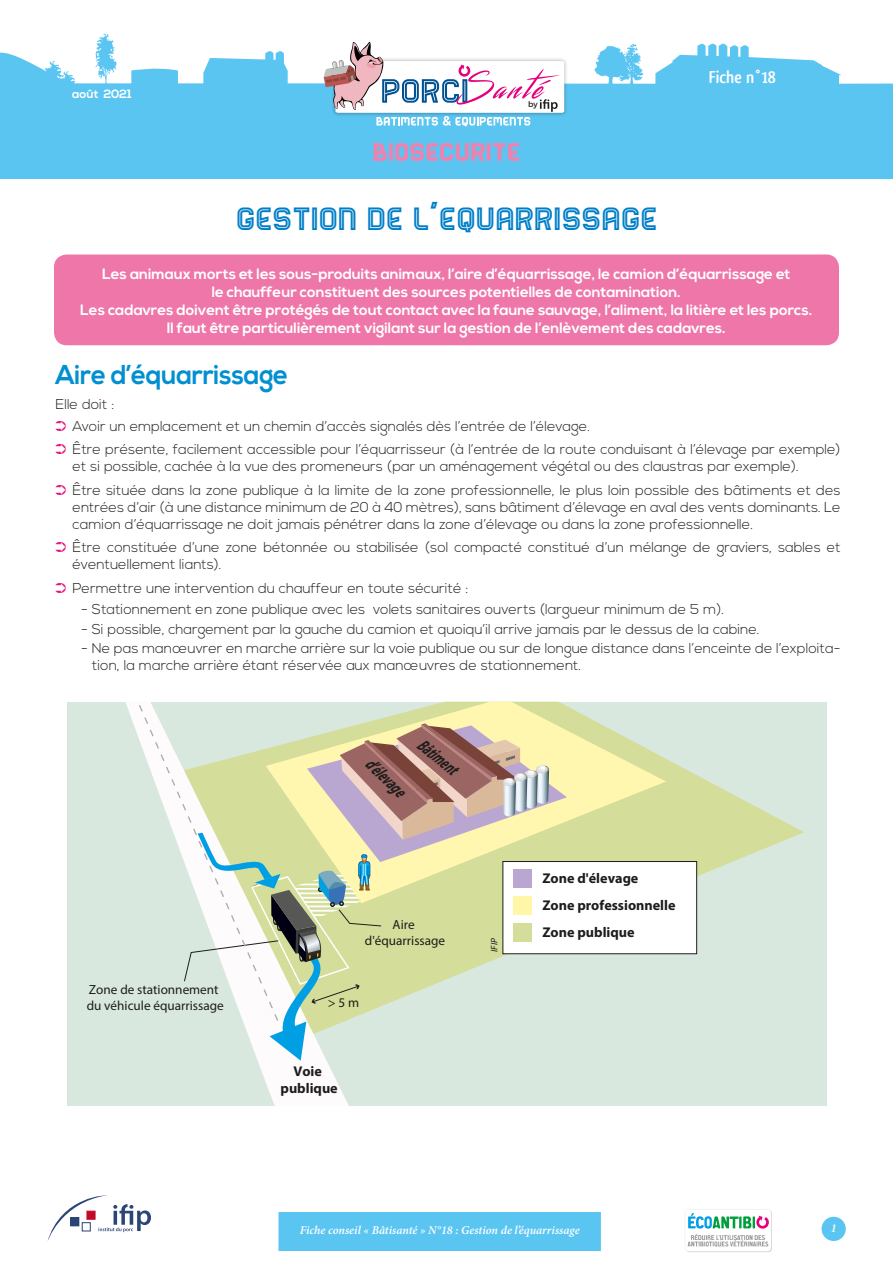
<style>
.page{position:relative;width:893px;height:1263px;background:#fff}
.page>*{position:absolute;margin:0;border:0;box-sizing:border-box;transform-origin:0 0}
.t1{font:37.5px "Bender Inline";color:#007fc8}
.t2{font:30px "Bender Solid";color:#ef82af}
.t3{font:700 27.3px "Nexa";letter-spacing:-.01em;color:#0090d1;scale:.94 1}
.t4{font:700 18px "Qlassik";color:#fff}
.t5{font:italic 700 17.7px "Myriad Pro";color:#1d1d1b;scale:.63 1}
.t6{font:700 15px/18px "Nexa";color:#fff;text-align:center}
.t7{font:300 14.25px/17.1px "Nexa";color:#1d1d1b}
.t8{font:700 14.1px/27px "Myriad Pro";color:#1d1d1b;text-align:center}
.t9{font:13.2px/15.9px "Myriad Pro";color:#1d1d1b;text-align:center}
.t10{font:italic 600 12px "Minion Pro";color:#fff}
.t11{font:700 12px "Nexa";color:#fff}
.t12{font:italic 9.45px "Myriad Pro";color:#1d1d1b}
.t13{font:8.55px "Bender Solid";color:#fff}
.t14{font:7.95px "Montserrat";color:#1d1d1b}
.t15{font:italic condensed 4.05px "Em Power 42";color:#fff;scale:.88 1}
.s1{color:#e7167f}
</style>
<div class="page">
<div style="left:821px;top:1217px;width:25px;height:24px;background:#5bc5f2;border-radius:50%"></div>
<div style="left:278px;top:1212px;width:323px;height:39px;background:#5bc5f2"></div>
<div style="left:686px;top:1210px;width:86px;height:42px;background:#e1e1e1;border-radius:4px"></div>
<svg style="left:685px;top:1209px;width:86px;height:42px;background:#cfe0de"></svg>
<svg style="left:47px;top:1195px;width:104px;height:46px"></svg>
<svg style="left:0;top:33px;width:893px;height:146px;fill:#5bc5f2"></svg>
<img style="left:564px;top:55px;width:6px;height:64px">
<svg style="left:324px;top:41px;width:240px;height:85px"></svg>
<div style="left:54px;top:254px;width:785px;height:91px;background:#ee76a8;border-radius:13px"></div>
<div style="left:67px;top:702px;width:759px;height:404px;background:#d9e8df"></div>
<svg style="left:567px;top:759px;width:237px;height:196px"></svg>
<svg style="left:364px;top:702px;width:302px;height:159px"></svg>
<svg style="left:125px;top:702px;width:224px;height:404px"></svg>
<div style="left:503px;top:861px;width:194px;height:93px;background:#fff"></div>
<div style="left:502px;top:861px;width:195px;height:93px;border:1px solid #1d1d1b"></div>
<svg style="left:184px;top:723px;width:383px;height:338px"></svg>
<svg style="left:132px;top:702px;width:149px;height:325px"></svg>
<div style="left:72px;top:89px;width:99px;height:32px;background:#5bc5f2"></div>
<p class="t11" style="left:72px;top:87px;width:61px">août 2021</p>
<p class="t14" style="left:528px;top:99px;width:11px">by</p>
<h2 class="t2" style="left:373px;top:137px;width:149px">BIOSECURITE</h2>
<h1 class="t1" style="left:236px;top:199px;width:423px">GESTION DE L’EQUARRISSAGE</h1>
<p class="t4" style="left:709px;top:66px;width:69px">Fiche n°18</p>
<p class="t6" style="left:80px;top:265px;width:734px">Les animaux morts et les sous-produits animaux, l’aire d’équarrissage, le camion d’équarrissage et<br>le chauffeur constituent des sources potentielles de contamination.<br>Les cadavres doivent être protégés de tout contact avec la faune sauvage, l’aliment, la litière et les porcs.<br>Il faut être particulièrement vigilant sur la gestion de l’enlèvement des cadavres.</p>
<p class="t15" style="left:367px;top:273px;width:21px;rotate:-18deg">Mouchoires</p>
<p class="t13" style="left:334px;top:285px;width:254px">DES TROUBES RESPIRATOIRES MAITRISES POUR DES PORCS EN BONNE SANTE</p>
<h3 class="t3" style="left:56px;top:358px;width:249px">Aire d’équarrissage</h3>
<p class="t7" style="left:56px;top:394px;width:536px;line-height:21.3px">Elle doit :<br><span class="s1">➲</span> Avoir un emplacement et un chemin d’accès signalés dès l’entrée de l’élevage.</p>
<p class="t7" style="left:73px;top:441px;width:769px;text-indent:-17px"><span class="s1">➲</span> Être présente, facilement accessible pour l’équarrisseur (à l’entrée de la route conduisant à l’élevage par exemple) et si possible, cachée à la vue des promeneurs (par un aménagement végétal ou des claustras par exemple).</p>
<p class="t7" style="left:73px;top:482px;width:769px;text-align:justify;text-indent:-17px"><span class="s1">➲</span> Être située dans la zone publique à la limite de la zone professionnelle, le plus loin possible des bâtiments et des entrées d’air (à une distance minimum de 20 à 40 mètres), sans bâtiment d’élevage en aval des vents dominants. Le camion d’équarrissage ne doit jamais pénétrer dans la zone d’élevage ou dans la zone professionnelle.</p>
<p class="t7" style="left:73px;top:540px;width:769px;text-indent:-17px"><span class="s1">➲</span> Être constituée d’une zone bétonnée ou stabilisée (sol compacté constitué d’un mélange de graviers, sables et éventuellement liants).</p>
<p class="t7" style="left:56px;top:580px;width:414px"><span class="s1">➲</span> Permettre une intervention du chauffeur en toute sécurité :</p>
<p class="t7" style="left:81px;top:601px;width:644px">- Stationnement en zone publique avec les volets sanitaires ouverts (largueur minimum de 5 m).</p>
<p class="t7" style="left:81px;top:621px;width:680px">- Si possible, chargement par la gauche du camion et quoiqu’il arrive jamais par le dessus de la cabine.</p>
<p class="t7" style="left:92px;top:640px;width:750px;text-indent:-11px">- Ne pas manœuvrer en marche arrière sur la voie publique ou sur de longue distance dans l’enceinte de l’exploita&shy;tion, la marche arrière étant réservée aux manœuvres de stationnement.</p>
<p class="t9" style="left:87px;top:981px;width:139px;text-align:left">Zone de stationnement du véhicule équarrissage</p>
<p class="t5" style="left:376px;top:752px;width:77px;rotate:44deg">d’élevage</p>
<p class="t5" style="left:427px;top:733px;width:74px;rotate:39deg">Bâtiment</p>
<p class="t9" style="left:365px;top:916px;width:82px">Aire d'équarrissage</p>
<p class="t9" style="left:328px;top:994px;width:33px">&gt; 5 m</p>
<p class="t8" style="left:281px;top:1062px;width:59px;line-height:17px">Voie publique</p>
<p class="t12" style="left:488px;top:952px;width:15px;rotate:-90deg">IFIP</p>
<p class="t8" style="left:542px;top:864px;width:135px;text-align:left">Zone d'élevage<br>Zone professionnelle<br>Zone publique</p>
<p class="t10" style="left:300px;top:1222px;width:281px">Fiche conseil « Bâtisanté » N°18 : Gestion de l’équarrissage</p>
<p class="t10" style="left:831px;top:1220px;width:7px">1</p>
</div>
